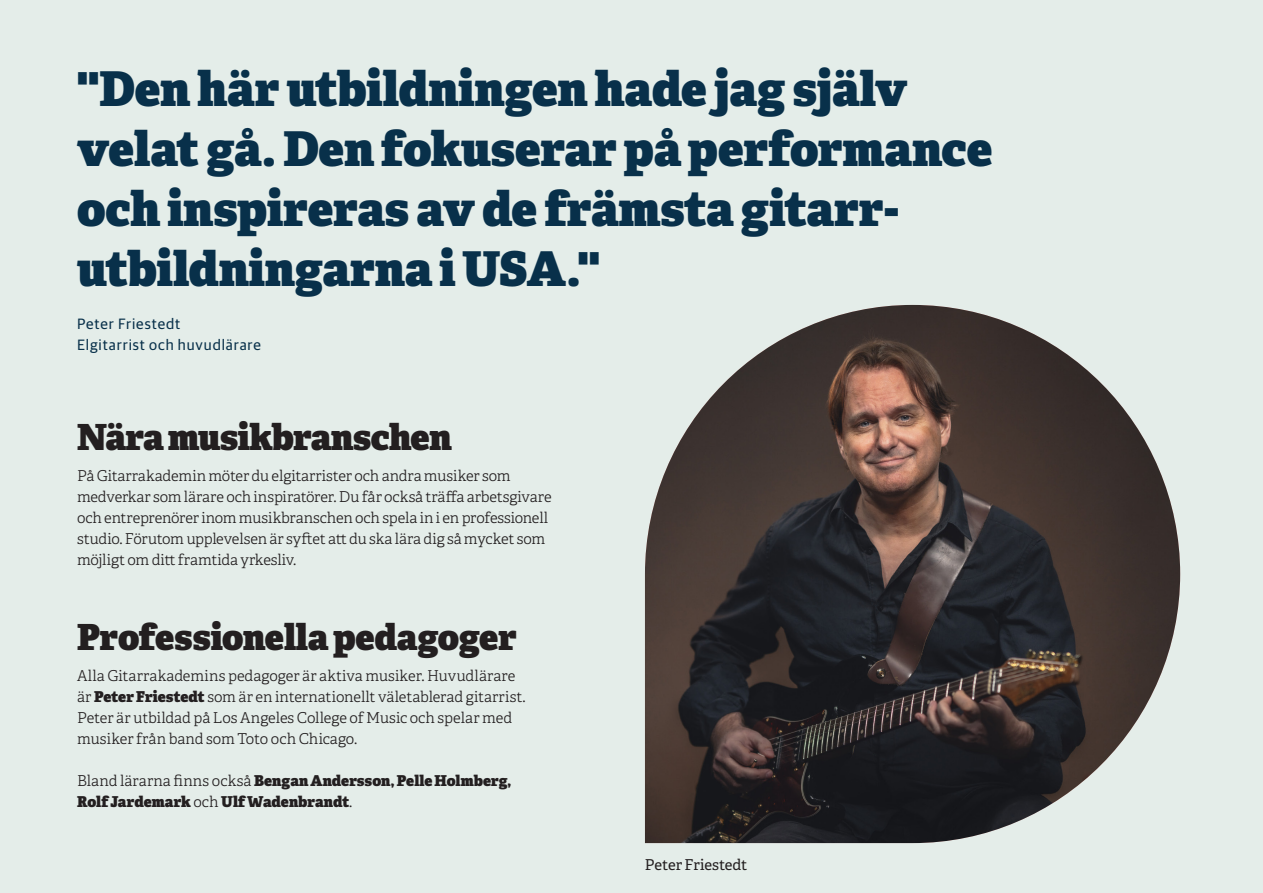
<style>
.page{position:relative;width:1263px;height:893px;background:#e4ede9}
.page>*{position:absolute;margin:0;border:0;box-sizing:border-box;transform-origin:0 0}
.Ingress_sid_5{font:800 48px/60px "Adelle";letter-spacing:-.005em;color:#08304a}
.Bröd_utan_anfang{font:800 36px "Adelle";letter-spacing:-.015em;color:#231f20}
.Bröd_utan_anfang-2{font:300 15px/21px "Adelle";letter-spacing:-.005em;color:#231f20}
.Bröd_utan_anfang-3{font:800 15px/21px "Adelle";color:#231f20}
.Brödtext{font:15px "Guardian Sans";letter-spacing:.06em;color:#08304a}
.Bröd_utan_anfang-4{font:15px "Adelle";letter-spacing:-.01em;color:#231f20}
.s1{font-weight:800}
.s2{font-weight:300}
</style>
<div class="page">
<img style="left:645px;top:305px;width:535px;height:538px">
<p class="Ingress_sid_5" style="left:77px;top:59px;width:917px">"Den här utbildningen hade jag själv velat gå. Den fokuserar på performance och inspireras av de främsta gitarr&shy;utbildningarna i USA."</p>
<p class="Brödtext" style="left:77px;top:313px;width:105px">Peter Friestedt</p>
<p class="Brödtext" style="left:77px;top:334px;width:185px">Elgitarrist och huvudlärare</p>
<p class="Bröd_utan_anfang" style="left:77px;top:413px;width:376px">Nära musikbranschen</p>
<p class="Bröd_utan_anfang-2" style="left:77px;top:466px;width:476px">På Gitarrakademin möter du elgitarrister och andra musiker som medverkar som lärare och inspiratörer. Du får också träffa arbetsgivare och entreprenörer inom musikbranschen och spela in i en professionell studio. Förutom upplevelsen är syftet att du ska lära dig så mycket som möjligt om ditt framtida yrkesliv.</p>
<p class="Bröd_utan_anfang" style="left:77px;top:613px;width:441px">Professionella pedagoger</p>
<p class="Bröd_utan_anfang-2" style="left:77px;top:666px;width:450px">Alla Gitarrakademins pedagoger är aktiva musiker. Huvudlärare är <span class="s1">Peter Friestedt</span> som är en internationellt väletablerad gitarrist.<br>Peter är utbildad på Los Angeles College of Music och spelar med musiker från band som Toto och Chicago.</p>
<p class="Bröd_utan_anfang-3" style="left:77px;top:771px;width:436px"><span class="s2">Bland lärarna finns också</span> Bengan Andersson, Pelle Holmberg,<br>Rolf Jardemark <span class="s2">och</span> Ulf Wadenbrandt<span class="s2">.</span></p>
<p class="Bröd_utan_anfang-4" style="left:645px;top:855px;width:104px">Peter Friestedt</p>
</div>
